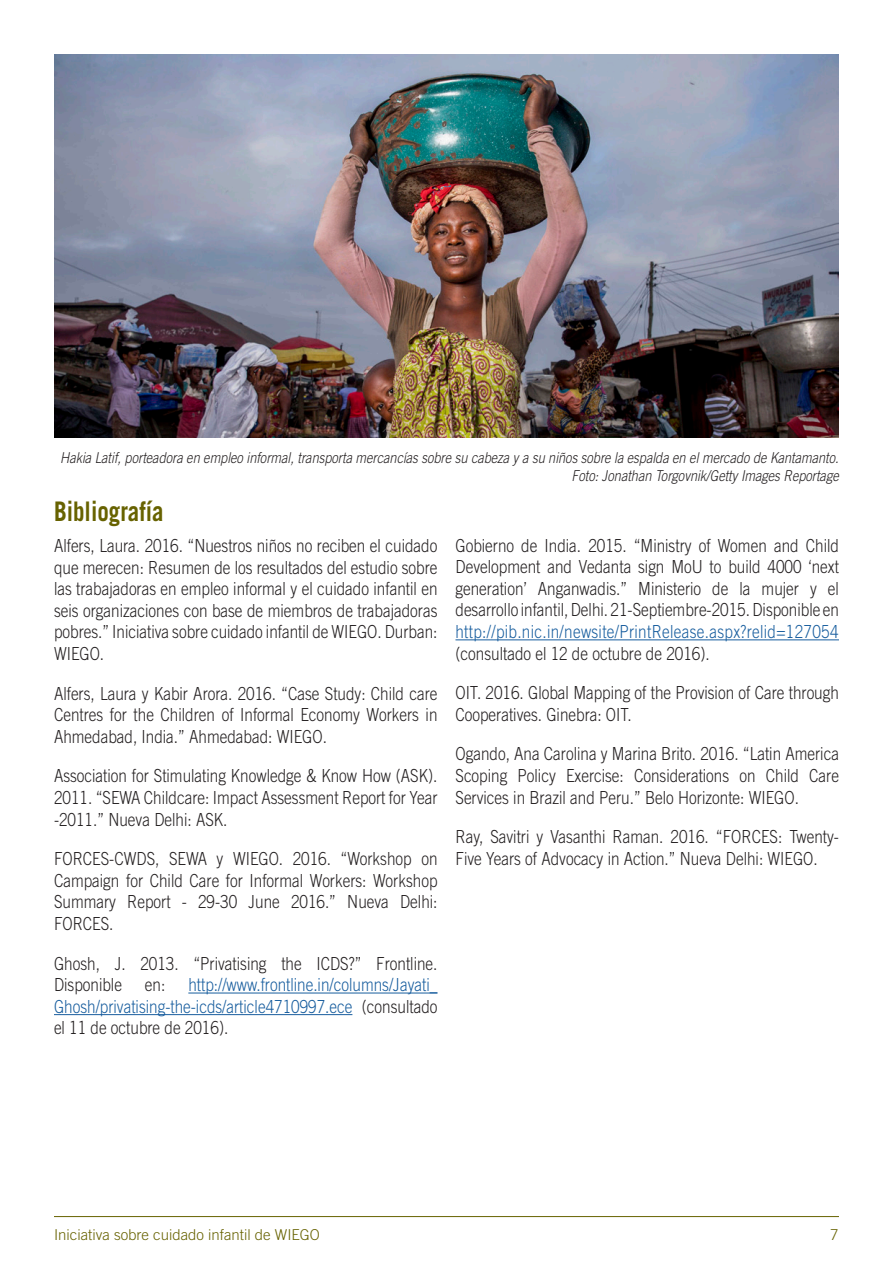
<style>
.page{position:relative;width:893px;height:1263px;background:#fff}
.page>*{position:absolute;margin:0;border:0;box-sizing:border-box;transform-origin:0 0}
.t1{font:700 27px "Trade Gothic";color:#676200;scale:.85 1}
.t2{font:300 18px/21.6px "Trade Gothic";color:#231f20;text-align:justify;scale:.85 1}
.t3{font:300 18px/21.6px "Trade Gothic";color:#175d9e;text-align:justify;scale:.85 1}
.t4{font:300 18px "Trade Gothic";letter-spacing:.02em;color:#175d9e;scale:.85 1}
.t5{font:italic 300 15px/18px "Trade Gothic";color:#231f20;text-align:right;scale:.85 1}
.t6{font:300 15px "Trade Gothic";color:#676200}
.s1{color:#231f20}
</style>
<div class="page">
<hr style="left:54px;top:1216px;width:785px;height:1px;background:#676200">
<hr style="left:188px;top:992px;width:249px;height:1px;background:#175d9e">
<hr style="left:54px;top:1014px;width:298px;height:1px;background:#175d9e">
<hr style="left:455px;top:639px;width:384px;height:1px;background:#175d9e">
<img style="left:54px;top:54px;width:784px;height:383px">
<p class="t5" style="left:60px;top:450px;width:917px">Hakia Latif, porteadora en empleo informal, transporta mercancías sobre su cabeza y a su niños sobre la espalda en el mercado de Kantamanto.<br>Foto: Jonathan Torgovnik/Getty Images Reportage</p>
<h1 class="t1" style="left:54px;top:501px;width:131px">Bibliografía</h1>
<p class="t2" style="left:54px;top:536px;width:453px">Alfers, Laura. 2016. “Nuestros niños no reciben el cuidado que merecen: Resumen de los resultados del estudio sobre las trabajadoras en empleo informal y el cuidado infantil en seis organizaciones con base de miembros de trabajadoras pobres.” Iniciativa sobre cuidado infantil de WIEGO. Durban:<br>WIEGO.</p>
<p class="t2" style="left:54px;top:684px;width:453px">Alfers, Laura y Kabir Arora. 2016. “Case Study: Child care Centres for the Children of Informal Economy Workers in Ahmedabad, India.” Ahmedabad: WIEGO.</p>
<p class="t2" style="left:54px;top:767px;width:453px">Association for Stimulating Knowledge &amp; Know How (ASK).<br>2011. “SEWA Childcare: Impact Assessment Report for Year -2011.” Nueva Delhi: ASK.</p>
<p class="t2" style="left:54px;top:850px;width:453px">FORCES-CWDS, SEWA y WIEGO. 2016. “Workshop on Campaign for Child Care for Informal Workers: Workshop Summary Report - 29-30 June 2016.” Nueva Delhi:<br>FORCES.</p>
<p class="t2" style="left:54px;top:954px;width:453px">Ghosh, J. 2013. “Privatising the ICDS?” Frontline.<br>Disponible</p>
<p class="t3" style="left:54px;top:976px;width:453px;text-indent:134px">http://www.frontline.in/columns/Jayati_ Ghosh/privatising-the-icds/article4710997.ece <span class="s1">(consultado el 11 de octubre de 2016).</span></p>
<p class="t2" style="left:145px;top:976px;width:26px">en:</p>
<p class="t2" style="left:455px;top:536px;width:453px">Gobierno de India. 2015. “Ministry of Women and Child Development and Vedanta sign MoU to build 4000 ‘next generation’ Anganwadis.” Ministerio de la mujer y el desarrollo infantil, Delhi. 21-Septiembre-2015. Disponible en</p>
<p class="t4" style="left:455px;top:625px;width:452px">http://pib.nic.in/newsite/PrintRelease.aspx?relid=127054</p>
<p class="t2" style="left:455px;top:635px;width:453px;line-height:39.6px">(consultado el 12 de octubre de 2016).<br>OIT. 2016. Global Mapping of the Provision of Care through</p>
<p class="t2" style="left:455px;top:705px;width:209px">Cooperatives. Ginebra: OIT.</p>
<p class="t2" style="left:455px;top:745px;width:453px">Ogando, Ana Carolina y Marina Brito. 2016. “Latin America Scoping Policy Exercise: Considerations on Child Care Services in Brazil and Peru.” Belo Horizonte: WIEGO.</p>
<p class="t2" style="left:455px;top:828px;width:453px">Ray, Savitri y Vasanthi Raman. 2016. “FORCES: Twenty-<br>Five Years of Advocacy in Action.” Nueva Delhi: WIEGO.</p>
<p class="t6" style="left:54px;top:1229px;width:267px">Iniciativa sobre cuidado infantil de WIEGO</p>
<p class="t6" style="left:830px;top:1229px;width:10px">7</p>
</div>
